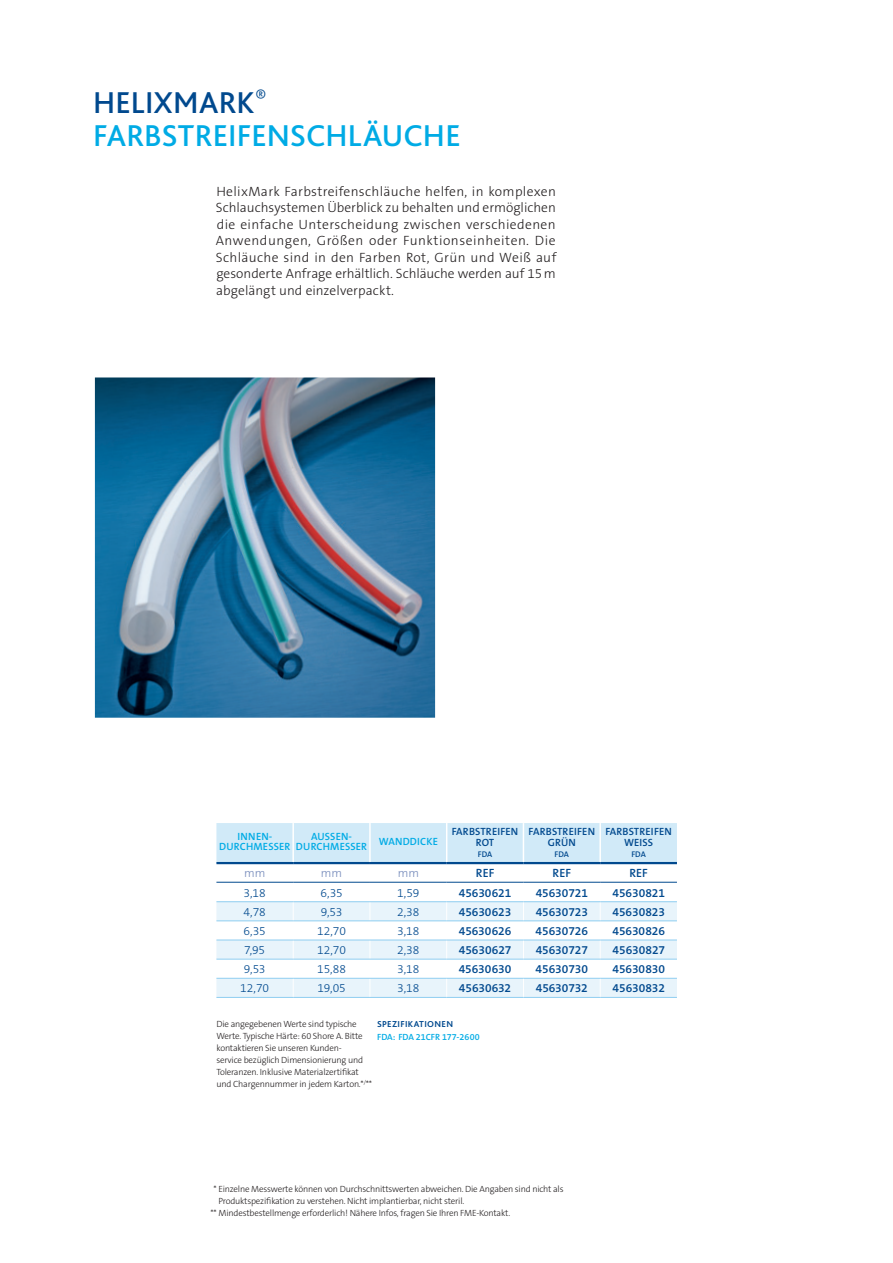
<style>
.page{position:relative;width:893px;height:1263px;background:#fff}
.page>*{position:absolute;margin:0;border:0;box-sizing:border-box;transform-origin:0 0}
.Headline_Product_2{font:500 31.5px "Bliss Pro";color:#00abe5}
.Headline_Product_1{font:500 31.5px "Bliss Pro";letter-spacing:.005em;color:#01498e}
.Copy{font:300 13.5px/16.5px "The Sans B W3";color:#231f20;text-align:justify}
.Table_Content_Semibold{font:600 12px "The Sans B W6";letter-spacing:-.005em;color:#01498e}
.Table_Content_Light{font:300 12px "The Sans B W3";letter-spacing:-.01em;color:#01498e}
.Table_Content_Light-2{font:300 12px "The Sans B W3";color:#768bbb}
.Table_Head_DarkBlue{font:600 10.5px/10.5px "The Sans B W6";letter-spacing:.015em;color:#01498e;text-align:center}
.Table_Head_Blue{font:600 10.5px/10.5px "The Sans B W6";letter-spacing:.015em;color:#00abe5;text-align:center}
.Copy_Small_6pt{font:300 9px/12px "The Sans B W3";letter-spacing:-.02em;color:#231f20}
.Healdine_Small_6pt_Blue{font:600 9px "The Sans B W6";color:#00abe5}
.Headline_Small_6pt{font:700 9px "Bliss Pro";letter-spacing:.035em;color:#01498e}
.Table_Head_DarkBlue-2{font:600 8.25px "The Sans B W6";color:#01498e}
</style>
<div class="page">
<img style="left:95px;top:377px;width:340px;height:341px">
<div style="left:216px;top:823px;width:461px;height:39px;background:#d1eaf8"></div>
<svg style="left:216px;top:864px;width:461px;height:18px"></svg>
<svg style="left:216px;top:902px;width:461px;height:95px"></svg>
<hr style="left:216px;top:901px;width:77px;height:1px;background:#8fcef1">
<hr style="left:293px;top:901px;width:77px;height:1px;background:#8fcef1">
<hr style="left:370px;top:901px;width:77px;height:1px;background:#8fcef1">
<hr style="left:447px;top:901px;width:76px;height:1px;background:#8fcef1">
<hr style="left:523px;top:901px;width:77px;height:1px;background:#8fcef1">
<hr style="left:600px;top:901px;width:77px;height:1px;background:#8fcef1">
<hr style="left:216px;top:920px;width:77px;height:1px;background:#8fcef1">
<hr style="left:293px;top:920px;width:77px;height:1px;background:#8fcef1">
<hr style="left:370px;top:920px;width:77px;height:1px;background:#8fcef1">
<hr style="left:447px;top:920px;width:76px;height:1px;background:#8fcef1">
<hr style="left:523px;top:920px;width:77px;height:1px;background:#8fcef1">
<hr style="left:600px;top:920px;width:77px;height:1px;background:#8fcef1">
<hr style="left:216px;top:940px;width:77px;height:1px;background:#8fcef1">
<hr style="left:293px;top:940px;width:77px;height:1px;background:#8fcef1">
<hr style="left:370px;top:940px;width:77px;height:1px;background:#8fcef1">
<hr style="left:447px;top:940px;width:76px;height:1px;background:#8fcef1">
<hr style="left:523px;top:940px;width:77px;height:1px;background:#8fcef1">
<hr style="left:600px;top:940px;width:77px;height:1px;background:#8fcef1">
<hr style="left:216px;top:959px;width:77px;height:1px;background:#8fcef1">
<hr style="left:293px;top:959px;width:77px;height:1px;background:#8fcef1">
<hr style="left:370px;top:959px;width:77px;height:1px;background:#8fcef1">
<hr style="left:447px;top:959px;width:76px;height:1px;background:#8fcef1">
<hr style="left:523px;top:959px;width:77px;height:1px;background:#8fcef1">
<hr style="left:600px;top:959px;width:77px;height:1px;background:#8fcef1">
<hr style="left:216px;top:978px;width:77px;height:1px;background:#8fcef1">
<hr style="left:293px;top:978px;width:77px;height:1px;background:#8fcef1">
<hr style="left:370px;top:978px;width:77px;height:1px;background:#8fcef1">
<hr style="left:447px;top:978px;width:76px;height:1px;background:#8fcef1">
<hr style="left:523px;top:978px;width:77px;height:1px;background:#8fcef1">
<hr style="left:600px;top:978px;width:77px;height:1px;background:#8fcef1">
<hr style="left:216px;top:997px;width:77px;height:1px;background:#8fcef1">
<hr style="left:293px;top:997px;width:77px;height:1px;background:#8fcef1">
<hr style="left:370px;top:997px;width:77px;height:1px;background:#8fcef1">
<hr style="left:447px;top:997px;width:76px;height:1px;background:#8fcef1">
<hr style="left:523px;top:997px;width:77px;height:1px;background:#8fcef1">
<hr style="left:600px;top:997px;width:77px;height:1px;background:#8fcef1">
<hr style="left:216px;top:862px;width:77px;height:2px;background:#01498e">
<hr style="left:293px;top:862px;width:77px;height:2px;background:#01498e">
<hr style="left:370px;top:862px;width:77px;height:2px;background:#01498e">
<hr style="left:447px;top:862px;width:76px;height:2px;background:#01498e">
<hr style="left:523px;top:862px;width:77px;height:2px;background:#01498e">
<hr style="left:600px;top:862px;width:77px;height:2px;background:#01498e">
<hr style="left:216px;top:882px;width:77px;height:1px;background:#01498e">
<hr style="left:293px;top:882px;width:77px;height:1px;background:#01498e">
<hr style="left:370px;top:882px;width:77px;height:1px;background:#01498e">
<hr style="left:447px;top:882px;width:76px;height:1px;background:#01498e">
<hr style="left:523px;top:882px;width:77px;height:1px;background:#01498e">
<hr style="left:600px;top:882px;width:77px;height:1px;background:#01498e">
<hr style="left:292px;top:823px;width:2px;height:39px;background:#fff">
<hr style="left:369px;top:823px;width:2px;height:39px;background:#fff">
<hr style="left:446px;top:823px;width:1px;height:39px;background:#fff">
<hr style="left:523px;top:823px;width:1px;height:39px;background:#fff">
<hr style="left:599px;top:823px;width:2px;height:39px;background:#fff">
<p class="Headline_Product_1" style="left:93px;top:83px;width:175px">HELIXMARK<sup>®</sup></p>
<p class="Headline_Product_2" style="left:93px;top:116px;width:369px">FARBSTREIFENSCHLÄUCHE</p>
<p class="Copy" style="left:216px;top:183px;width:342px">HelixMark Farbstreifenschläuche helfen, in komplexen Schlauchsystemen Überblick zu behalten und ermöglichen die einfache Unterscheidung zwischen verschiedenen Anwendungen, Größen oder Funktionseinheiten. Die Schläuche sind in den Farben Rot, Grün und Weiß auf gesonderte Anfrage erhältlich. Schläuche werden auf 15m abgelängt und einzelverpackt.</p>
<p class="Table_Head_Blue" style="left:219px;top:831px;width:73px">INNEN-<br>DURCHMESSER</p>
<p class="Table_Head_Blue" style="left:296px;top:831px;width:73px">AUSSEN-<br>DURCHMESSER</p>
<p class="Table_Head_Blue" style="left:379px;top:836px;width:61px">WANDDICKE</p>
<p class="Table_Head_DarkBlue" style="left:452px;top:826px;width:68px">FARBSTREIFEN<br>ROT</p>
<p class="Table_Head_DarkBlue-2" style="left:478px;top:849px;width:16px">FDA</p>
<p class="Table_Head_DarkBlue" style="left:529px;top:826px;width:68px">FARBSTREIFEN<br>GRÜN</p>
<p class="Table_Head_DarkBlue-2" style="left:555px;top:849px;width:16px">FDA</p>
<p class="Table_Head_DarkBlue" style="left:605px;top:826px;width:68px">FARBSTREIFEN<br>WEISS</p>
<p class="Table_Head_DarkBlue-2" style="left:631px;top:849px;width:16px">FDA</p>
<p class="Table_Content_Light-2" style="left:244px;top:866px;width:23px">mm</p>
<p class="Table_Content_Light-2" style="left:321px;top:866px;width:23px">mm</p>
<p class="Table_Content_Light-2" style="left:398px;top:866px;width:23px">mm</p>
<p class="Table_Content_Semibold" style="left:476px;top:866px;width:20px">REF</p>
<p class="Table_Content_Semibold" style="left:553px;top:866px;width:20px">REF</p>
<p class="Table_Content_Semibold" style="left:629px;top:866px;width:20px">REF</p>
<p class="Table_Content_Light" style="left:244px;top:885px;width:24px">3,18</p>
<p class="Table_Content_Light" style="left:321px;top:885px;width:24px">6,35</p>
<p class="Table_Content_Light" style="left:397px;top:885px;width:24px">1,59</p>
<p class="Table_Content_Semibold" style="left:459px;top:885px;width:54px">45630621</p>
<p class="Table_Content_Semibold" style="left:536px;top:885px;width:54px">45630721</p>
<p class="Table_Content_Semibold" style="left:612px;top:885px;width:54px">45630821</p>
<p class="Table_Content_Light" style="left:243px;top:904px;width:24px">4,78</p>
<p class="Table_Content_Light" style="left:321px;top:904px;width:23px">9,53</p>
<p class="Table_Content_Light" style="left:397px;top:904px;width:24px">2,38</p>
<p class="Table_Content_Semibold" style="left:459px;top:904px;width:54px">45630623</p>
<p class="Table_Content_Semibold" style="left:536px;top:904px;width:54px">45630723</p>
<p class="Table_Content_Semibold" style="left:612px;top:904px;width:54px">45630823</p>
<p class="Table_Content_Light" style="left:244px;top:923px;width:24px">6,35</p>
<p class="Table_Content_Light" style="left:317px;top:923px;width:30px">12,70</p>
<p class="Table_Content_Light" style="left:397px;top:923px;width:24px">3,18</p>
<p class="Table_Content_Semibold" style="left:459px;top:923px;width:54px">45630626</p>
<p class="Table_Content_Semibold" style="left:536px;top:923px;width:54px">45630726</p>
<p class="Table_Content_Semibold" style="left:612px;top:923px;width:54px">45630826</p>
<p class="Table_Content_Light" style="left:244px;top:942px;width:23px">7,95</p>
<p class="Table_Content_Light" style="left:317px;top:942px;width:30px">12,70</p>
<p class="Table_Content_Light" style="left:397px;top:942px;width:24px">2,38</p>
<p class="Table_Content_Semibold" style="left:459px;top:942px;width:54px">45630627</p>
<p class="Table_Content_Semibold" style="left:536px;top:942px;width:54px">45630727</p>
<p class="Table_Content_Semibold" style="left:613px;top:942px;width:54px">45630827</p>
<p class="Table_Content_Light" style="left:244px;top:961px;width:23px">9,53</p>
<p class="Table_Content_Light" style="left:317px;top:961px;width:30px">15,88</p>
<p class="Table_Content_Light" style="left:397px;top:961px;width:24px">3,18</p>
<p class="Table_Content_Semibold" style="left:459px;top:961px;width:54px">45630630</p>
<p class="Table_Content_Semibold" style="left:536px;top:961px;width:54px">45630730</p>
<p class="Table_Content_Semibold" style="left:612px;top:961px;width:54px">45630830</p>
<p class="Table_Content_Light" style="left:240px;top:980px;width:30px">12,70</p>
<p class="Table_Content_Light" style="left:317px;top:980px;width:30px">19,05</p>
<p class="Table_Content_Light" style="left:397px;top:980px;width:24px">3,18</p>
<p class="Table_Content_Semibold" style="left:459px;top:980px;width:54px">45630632</p>
<p class="Table_Content_Semibold" style="left:536px;top:980px;width:54px">45630732</p>
<p class="Table_Content_Semibold" style="left:613px;top:980px;width:54px">45630832</p>
<p class="Copy_Small_6pt" style="left:216px;top:1018px;width:157px">Die angegebenen Werte sind typische Werte. Typische Härte: 60 Shore A. Bitte kontaktieren Sie unseren Kunden-<br>service bezüglich Dimensionierung und Toleranzen. Inklusive Materialzertifikat und Chargennummer in jedem Karton.*<sup>/</sup>**</p>
<p class="Headline_Small_6pt" style="left:377px;top:1018px;width:77px">SPEZIFIKATIONEN</p>
<p class="Healdine_Small_6pt_Blue" style="left:377px;top:1031px;width:104px">FDA: FDA 21CFR 177-2600</p>
<p class="Copy_Small_6pt" style="left:218px;top:1182px;width:347px;text-indent:-5px">* Einzelne Messwerte können von Durchschnittswerten abweichen. Die Angaben sind nicht als<br>Produktspezifikation zu verstehen. Nicht implantierbar, nicht steril.</p>
<p class="Copy_Small_6pt" style="left:210px;top:1206px;width:301px">** Mindestbestellmenge erforderlich! Nähere Infos, fragen Sie Ihren FME-Kontakt.</p>
</div>
